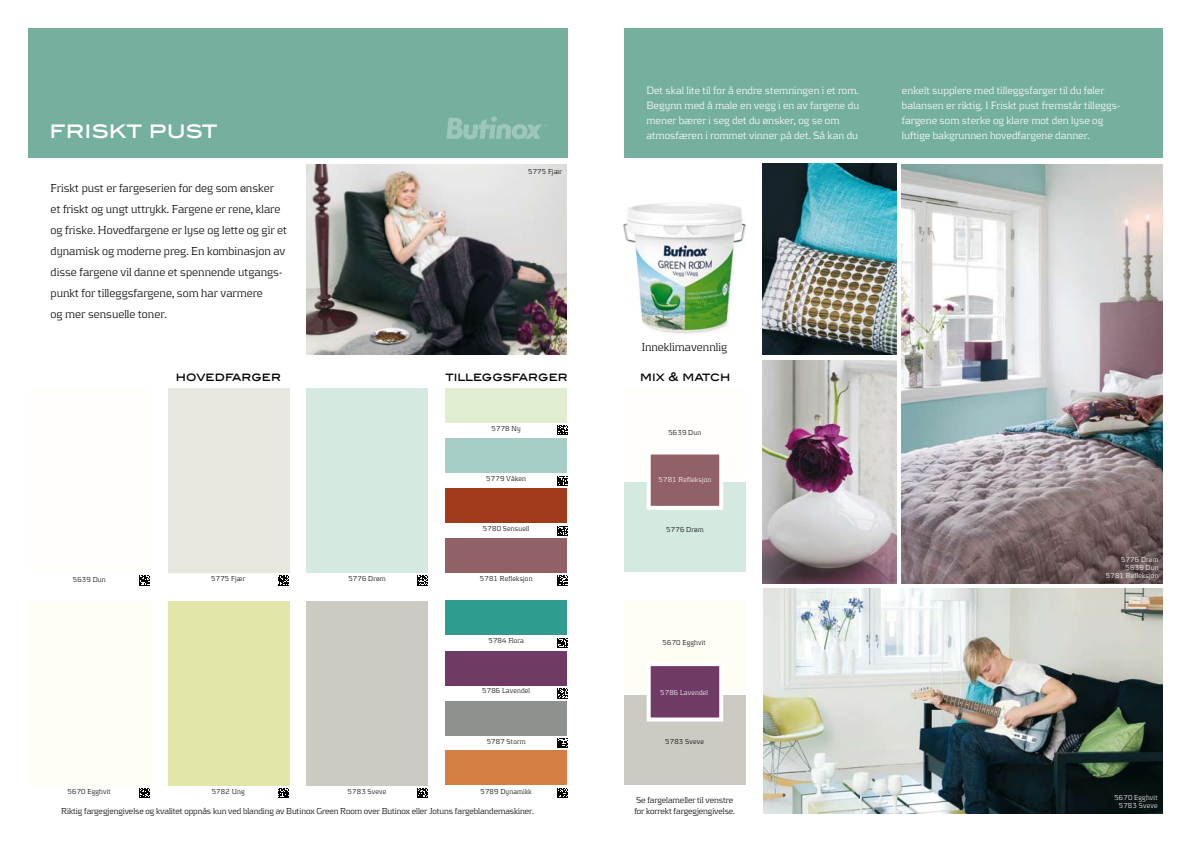
<style>
.page{position:relative;width:1191px;height:842px;background:#fff}
.page>*{position:absolute;margin:0;border:0;box-sizing:border-box;transform-origin:0 0}
.t1{font:500 22px "Blair ITC";letter-spacing:.01em;color:#fff;scale:.95 1}
.t2{font:300 12px/21px "Kontrapunkt";color:#000;scale:.95 1}
.t3{font:500 12px "Blair ITC";letter-spacing:.01em;color:#000;scale:.92 1}
.t4{font:300 11px/15px "Kontrapunkt";color:#fff;scale:.95 1}
.t5{font:300 9px/11px "Kontrapunkt";letter-spacing:-.01em;color:#000;scale:.94 1}
.t6{font:300 7.5px "Kontrapunkt";letter-spacing:.025em;color:#000;scale:.9 1}
.t7{font:300 7.5px/8px "Kontrapunkt";letter-spacing:.025em;color:#fff;text-align:right;scale:.9 1}
</style>
<div class="page">
<div style="left:445px;top:751px;width:122px;height:34px;background:#d57e44"></div>
<div style="left:445px;top:701px;width:122px;height:34px;background:#8e928e"></div>
<div style="left:445px;top:651px;width:122px;height:34px;background:#6f3a66"></div>
<div style="left:445px;top:600px;width:122px;height:34px;background:#309c91"></div>
<div style="left:306px;top:601px;width:122px;height:184px;background:#cdcac3"></div>
<div style="left:168px;top:601px;width:122px;height:184px;background:#e3e6a9"></div>
<div style="left:29px;top:601px;width:121px;height:184px;background:#fffef5"></div>
<div style="left:445px;top:539px;width:122px;height:34px;background:#916166"></div>
<div style="left:445px;top:489px;width:122px;height:34px;background:#a03c1c"></div>
<div style="left:445px;top:439px;width:122px;height:34px;background:#a7cec6"></div>
<div style="left:445px;top:388px;width:122px;height:34px;background:#e0edd0"></div>
<div style="left:306px;top:388px;width:122px;height:185px;background:#d4eae1"></div>
<div style="left:168px;top:388px;width:122px;height:185px;background:#e7e7e0"></div>
<div style="left:29px;top:388px;width:121px;height:185px;background:#fffefa"></div>
<img style="left:623px;top:203px;width:123px;height:131px">
<div style="left:28px;top:29px;width:539px;height:129px;background:#75af9e"></div>
<div style="left:624px;top:29px;width:538px;height:129px;background:#75af9e"></div>
<img style="left:306px;top:164px;width:260px;height:190px">
<img style="left:902px;top:164px;width:260px;height:420px">
<img style="left:763px;top:589px;width:399px;height:224px">
<img style="left:763px;top:360px;width:133px;height:223px">
<img style="left:763px;top:164px;width:133px;height:190px">
<div style="left:624px;top:388px;width:122px;height:89px;background:#fffefa"></div>
<div style="left:624px;top:482px;width:122px;height:90px;background:#d4eae1"></div>
<div style="left:646px;top:450px;width:77px;height:60px;background:#916166;border:4px solid #fff"></div>
<div style="left:624px;top:695px;width:122px;height:89px;background:#cdcac3"></div>
<div style="left:624px;top:600px;width:122px;height:90px;background:#fffef5"></div>
<div style="left:646px;top:662px;width:77px;height:59px;background:#6f3a66;border:4px solid #fff"></div>
<svg style="left:446px;top:116px;width:101px;height:23px"></svg>
<svg style="left:140px;top:575px;width:10px;height:11px"></svg>
<svg style="left:279px;top:575px;width:10px;height:11px"></svg>
<svg style="left:417px;top:575px;width:11px;height:11px"></svg>
<svg style="left:140px;top:788px;width:10px;height:10px"></svg>
<svg style="left:279px;top:788px;width:10px;height:10px"></svg>
<svg style="left:417px;top:788px;width:11px;height:10px"></svg>
<svg style="left:557px;top:425px;width:10px;height:10px"></svg>
<svg style="left:557px;top:476px;width:10px;height:10px"></svg>
<svg style="left:557px;top:526px;width:10px;height:10px"></svg>
<svg style="left:557px;top:575px;width:10px;height:11px"></svg>
<svg style="left:557px;top:638px;width:10px;height:10px"></svg>
<svg style="left:557px;top:688px;width:10px;height:11px"></svg>
<svg style="left:557px;top:738px;width:10px;height:10px"></svg>
<svg style="left:557px;top:788px;width:10px;height:10px"></svg>
<h1 class="t1" style="left:50px;top:117px;width:178px">FRISKT PUST</h1>
<p class="t2" style="left:51px;top:177px;width:250px">Friskt pust er fargeserien for deg som ønsker<br>et friskt og ungt uttrykk. Fargene er rene, klare og friske. Hovedfargene er lyse og lette og gir et dynamisk og moderne preg. En kombinasjon av disse fargene vil danne et spennende utgangs&shy;punkt for tilleggsfargene, som har varmere<br>og mer sensuelle toner.</p>
<p class="t3" style="left:176px;top:369px;width:116px">HOVEDFARGER</p>
<p class="t6" style="left:73px;top:575px;width:38px">5639 Dun</p>
<p class="t6" style="left:211px;top:574px;width:39px">5775 Fjær</p>
<p class="t6" style="left:348px;top:574px;width:43px">5776 Drøm</p>
<p class="t6" style="left:528px;top:167px;width:39px">5775 Fjær</p>
<p class="t3" style="left:445px;top:369px;width:135px">TILLEGGSFARGER</p>
<p class="t6" style="left:491px;top:424px;width:34px">5778 Ny</p>
<p class="t6" style="left:486px;top:474px;width:46px">5779 Våken</p>
<p class="t6" style="left:483px;top:524px;width:53px">5780 Sensuell</p>
<p class="t6" style="left:480px;top:574px;width:60px">5781 Refleksjon</p>
<p class="t6" style="left:488px;top:636px;width:41px">5784 Flora</p>
<p class="t6" style="left:482px;top:686px;width:55px">5786 Lavendel</p>
<p class="t6" style="left:487px;top:737px;width:45px">5787 Storm</p>
<p class="t4" style="left:646px;top:82px;width:225px">Det skal lite til for å endre stemningen i et rom.<br>Begynn med å male en vegg i en av fargene du mener bærer i seg det du ønsker, og se om atmosfæren i rommet vinner på det. Så kan du</p>
<p class="t2" style="left:641px;top:336px;width:91px">Inneklimavennlig</p>
<p class="t3" style="left:640px;top:369px;width:100px">MIX &amp; MATCH</p>
<p class="t6" style="left:668px;top:428px;width:38px">5639 Dun</p>
<p class="t7" style="left:658px;top:475px;width:60px">5781 Refleksjon</p>
<p class="t6" style="left:666px;top:525px;width:43px">5776 Drøm</p>
<p class="t6" style="left:662px;top:638px;width:50px">5670 Egghvit</p>
<p class="t7" style="left:660px;top:689px;width:55px">5786 Lavendel</p>
<p class="t6" style="left:665px;top:737px;width:45px">5783 Sveve</p>
<p class="t6" style="left:480px;top:787px;width:59px">5789 Dynamikk</p>
<p class="t6" style="left:68px;top:787px;width:50px">5670 Egghvit</p>
<p class="t6" style="left:212px;top:787px;width:38px">5782 Ung</p>
<p class="t6" style="left:348px;top:787px;width:45px">5783 Sveve</p>
<p class="t5" style="left:61px;top:805px;width:504px">Riktig fargegjengivelse og kvalitet oppnås kun ved blanding av Butinox Green Room over Butinox eller Jotuns fargeblandemaskiner.</p>
<p class="t5" style="left:634px;top:794px;width:108px">Se fargelameller til venstre for korrekt fargegjengivelse.</p>
<p class="t4" style="left:902px;top:82px;width:231px">enkelt supplere med tilleggsfarger til du føler balansen er riktig. I Friskt pust fremstår tilleggs&shy;fargene som sterke og klare mot den lyse og luftige bakgrunnen hovedfargene danner.</p>
<p class="t7" style="left:1105px;top:556px;width:60px">5776 Drøm<br>5639 Dun<br>5781 Refleksjon</p>
<p class="t7" style="left:1114px;top:793px;width:50px">5670 Egghvit<br>5783 Sveve</p>
</div>
